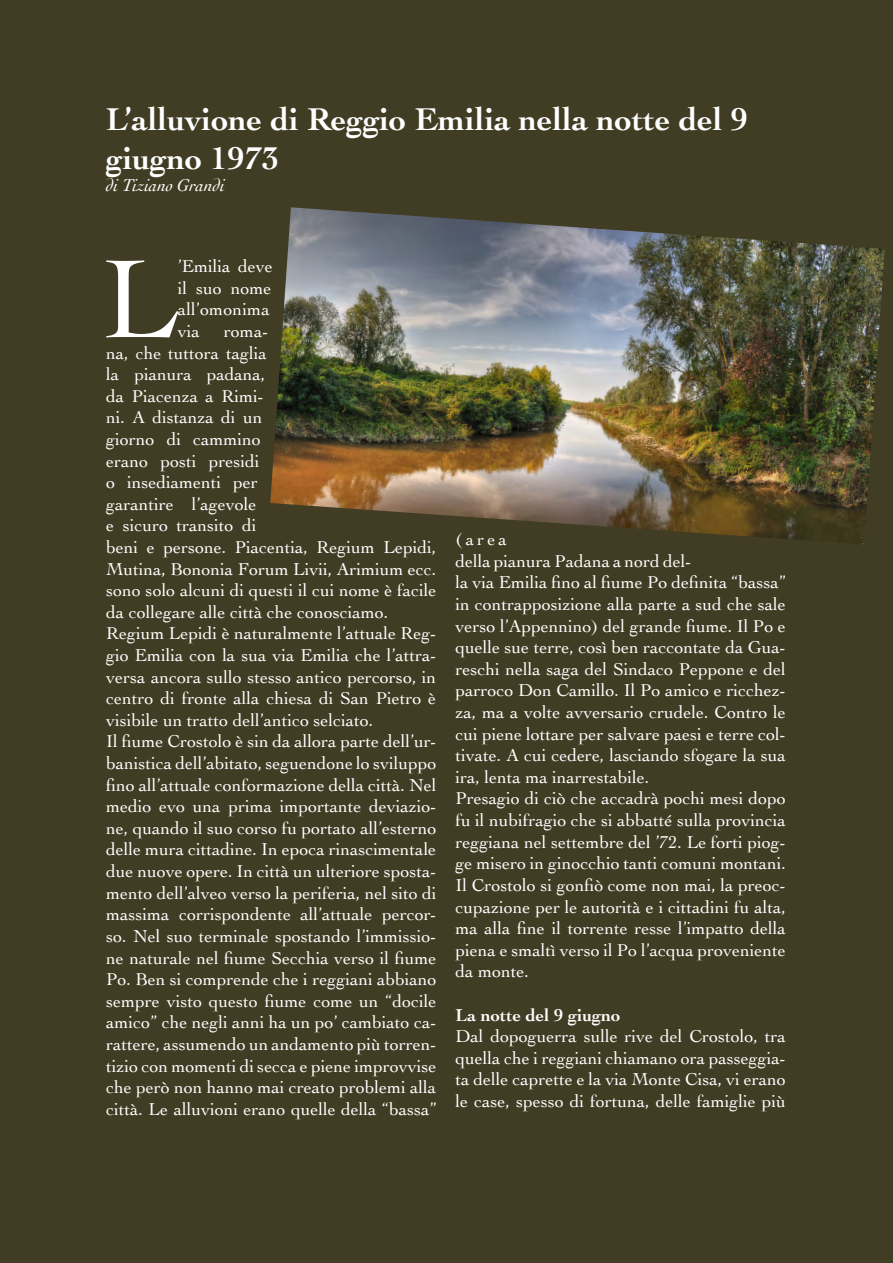
<style>
.page{position:relative;width:893px;height:1263px;background:#413d24}
.page>*{position:absolute;margin:0;border:0;box-sizing:border-box;transform-origin:0 0}
.t1{font:117.15px "Cochin";color:#fff}
.t2{font:700 33px/39.6px "Cochin";color:#fff}
.t3{font:18px/21.6px "Cochin";color:#fff}
.t4{font:700 18px "Cochin";color:#fff}
.t5{font:italic 18px "Cochin";color:#fff}
</style>
<div class="page">
<img style="left:270px;top:207px;width:615px;height:337px">
<h2 class="t2" style="left:106px;top:98px;width:643px">L’alluvione di Reggio Emilia nella notte del 9 giugno 1973</h2>
<p class="t5" style="left:106px;top:173px;width:120px">di Tiziano Grandi</p>
<h1 class="t1" style="left:102px;top:220px;width:77px">L</h1>
<p class="t3" style="left:178px;top:255px;width:96px">’Emilia deve il suo nome all’omonima via</p>
<p class="t3" style="left:106px;top:320px;width:332px;text-indent:118px">roma-<br>na, che tuttora taglia<br>la pianura padana,<br>da Piacenza a Rimi-<br>ni. A distanza di un<br>giorno di cammino<br>erano posti presidi<br>o insediamenti per<br>garantire l’agevole<br>e sicuro transito di<br>beni e persone. Piacentia, Regium Lepidi, Mutina, Bononia Forum Livii, Arimium ecc. sono solo alcuni di questi il cui nome è facile da collegare alle città che conosciamo.<br>Regium Lepidi è naturalmente l’attuale Reg&shy;gio Emilia con la sua via Emilia che l’attra&shy;versa ancora sullo stesso antico percorso, in centro di fronte alla chiesa di San Pietro è visibile un tratto dell’antico selciato.<br>Il fiume Crostolo è sin da allora parte dell’ur&shy;banistica dell’abitato, seguendone lo sviluppo fino all’attuale conformazione della città. Nel medio evo una prima importante deviazio&shy;ne, quando il suo corso fu portato all’esterno delle mura cittadine. In epoca rinascimentale due nuove opere. In città un ulteriore sposta&shy;mento dell’alveo verso la periferia, nel sito di massima corrispondente all’attuale percor&shy;so. Nel suo terminale spostando l’immissio&shy;ne naturale nel fiume Secchia verso il fiume Po. Ben si comprende che i reggiani abbiano sempre visto questo fiume come un “docile amico” che negli anni ha un po’ cambiato ca&shy;rattere, assumendo un andamento più torren&shy;tizio con momenti di secca e piene improvvise che però non hanno mai creato problemi alla città. Le alluvioni erano quelle della “bassa”</p>
<p class="t3" style="left:455px;top:528px;width:332px">(area<br>della pianura Padana a nord del-<br>la via Emilia fino al fiume Po definita “bassa” in contrapposizione alla parte a sud che sale verso l’Appennino) del grande fiume. Il Po e quelle sue terre, così ben raccontate da Gua&shy;reschi nella saga del Sindaco Peppone e del parroco Don Camillo. Il Po amico e ricchez&shy;za, ma a volte avversario crudele. Contro le cui piene lottare per salvare paesi e terre col&shy;tivate. A cui cedere, lasciando sfogare la sua ira, lenta ma inarrestabile.<br>Presagio di ciò che accadrà pochi mesi dopo fu il nubifragio che si abbatté sulla provincia reggiana nel settembre del ’72. Le forti piog&shy;ge misero in ginocchio tanti comuni montani.<br>Il Crostolo si gonfiò come non mai, la preoc&shy;cupazione per le autorità e i cittadini fu alta, ma alla fine il torrente resse l’impatto della piena e smaltì verso il Po l’acqua proveniente da monte.</p>
<p class="t4" style="left:455px;top:1002px;width:167px">La notte del 9 giugno</p>
<p class="t3" style="left:455px;top:1025px;width:332px;text-align:justify">Dal dopoguerra sulle rive del Crostolo, tra quella che i reggiani chiamano ora passeggia&shy;ta delle caprette e la via Monte Cisa, vi erano le case, spesso di fortuna, delle famiglie più</p>
</div>
